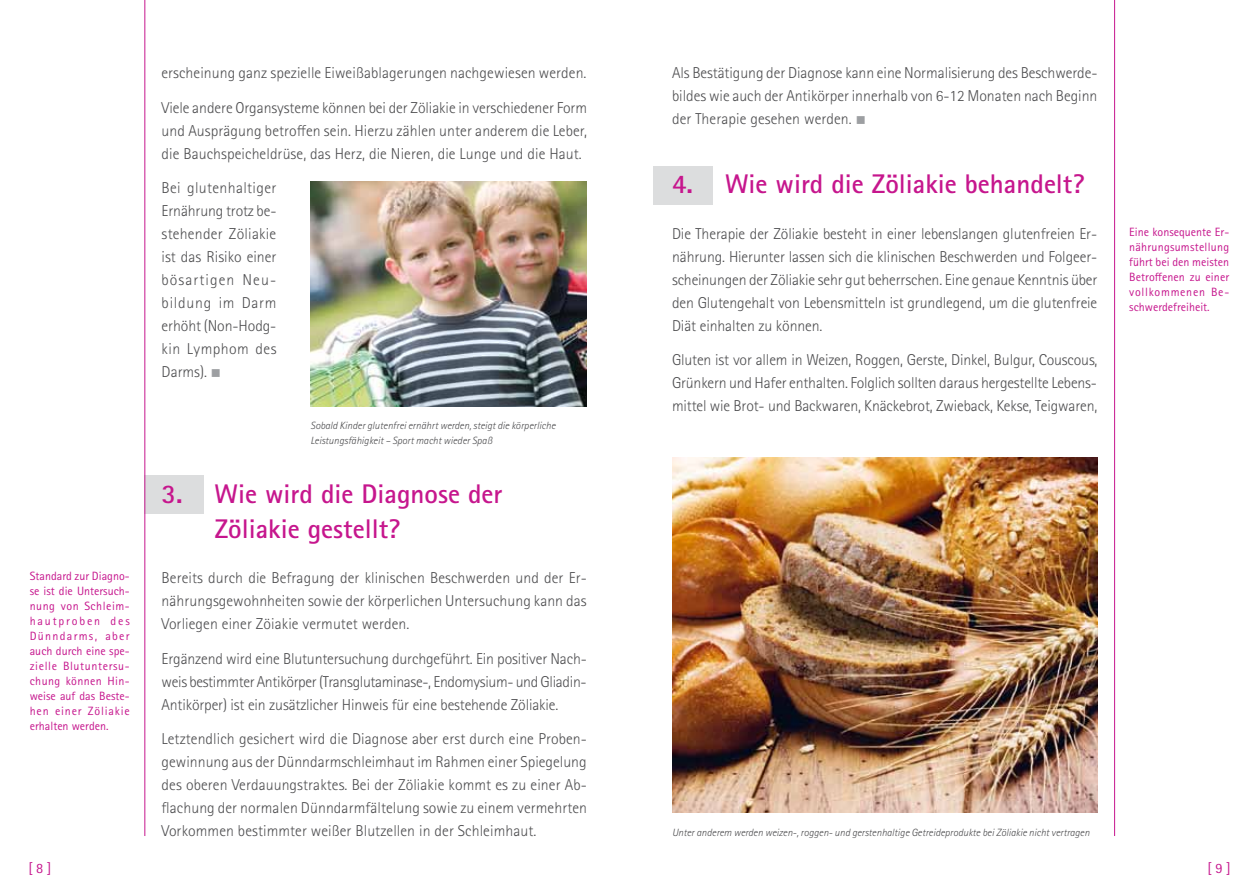
<style>
.page{position:relative;width:1259px;height:893px;background:#fff}
.page>*{position:absolute;margin:0;border:0;box-sizing:border-box;transform-origin:0 0}
.t1{font:700 27px/34.5px "Rotis Sans Serif Pro";color:#c6168d}
.t2{font:300 15.75px/23px "Rotis Sans Serif Pro";letter-spacing:.005em;color:#4d4d4f;text-align:justify}
.t3{font:14.25px "Rotis Sans Serif Pro";color:#c6168d}
.t4{font:12px/15px "Rotis Sans Serif Pro";letter-spacing:.02em;color:#c6168d;text-align:justify}
.t5{font:italic 300 10.5px/15px "Rotis Sans Serif Pro";color:#4d4d4f}
.s1{color:#9d9fa2}
</style>
<div class="page">
<hr style="left:1114px;top:0;width:1px;height:836px;background:#c6168d">
<div style="left:653px;top:166px;width:59px;height:39px;background:#dcddde"></div>
<div style="left:145px;top:476px;width:59px;height:38px;background:#dcddde"></div>
<hr style="left:145px;top:0;width:1px;height:836px;background:#c6168d">
<img style="left:672px;top:457px;width:425px;height:355px">
<img style="left:310px;top:182px;width:277px;height:225px">
<p class="t4" style="left:30px;top:569px;width:101px">Standard zur Diagno&shy;se ist die U ntersuch&shy;nung von Schleim&shy;hautproben des Dünndarms, aber auch durch eine spe&shy;zielle Blutuntersu&shy;chung können H in&shy;weise auf das Beste&shy;hen einer Zöliakie erhalten werden.</p>
<p class="t2" style="left:162px;top:56px;width:427px;line-height:34.5px">erscheinung ganz spezielle Eiweißablagerungen nachgewiesen werden.<br>Viele andere Organsysteme können bei der Zöliakie in verschiedener Form</p>
<p class="t2" style="left:162px;top:119px;width:427px">und Ausprägung betroffen sein. Hierzu zählen unter anderem die Leber, die Bauchspeicheldrüse, das Herz, die Nieren, die Lunge und die Haut.</p>
<p class="t2" style="left:162px;top:176px;width:116px">Bei glutenhaltiger Ernährung trotz be&shy;stehender Zöliakie ist das Risiko einer bösartigen Neu&shy;bildung im Darm erhöht (Non-Hodg&shy;kin Lymphom des Darms). <span class="s1">■</span></p>
<p class="t5" style="left:310px;top:418px;width:246px">Sobald Kinder glutenfrei ernährt werden, steigt die körperliche<br>Leistungsfähigkeit – Sport macht wieder Spaß</p>
<h1 class="t1" style="left:215px;top:476px;width:289px;text-indent:-53px">3. Wie wird die Diagnose der<br>Zöliakie gestellt?</h1>
<p class="t2" style="left:162px;top:567px;width:427px">Bereits durch die Befragung der klinischen Beschwerden und der Er&shy;nährungsgewohnheiten sowie der körperlichen Untersuchung kann das Vorliegen einer Zöiakie vermutet werden.</p>
<p class="t2" style="left:162px;top:647px;width:427px">Ergänzend wird eine Blutuntersuchung durchgeführt. Ein positiver Nach&shy;weis bestimmter Antikörper (Transglutaminase-, Endomysium- und Gliadin-Antikörper) ist ein zusätzlicher Hinweis für eine bestehende Zöliakie.</p>
<p class="t2" style="left:162px;top:728px;width:427px">Letztendlich gesichert wird die Diagnose aber erst durch eine Proben&shy;gewinnung aus der Dünndarmschleimhaut im Rahmen einer Spiegelung des oberen Verdauungstraktes. Bei der Zöliakie kommt es zu einer Ab&shy;flachung der normalen Dünndarmfältelung sowie zu einem vermehrten Vorkommen bestimmter weißer Blutzellen in der Schleimhaut.</p>
<p class="t2" style="left:672px;top:62px;width:427px">Als Bestätigung der Diagnose kann eine Normalisierung des Beschwerde&shy;bildes wie auch der Antikörper innerhalb von 6-12 Monaten nach Beginn der Therapie gesehen werden. <span class="s1">■</span></p>
<h1 class="t1" style="left:672px;top:166px;width:414px">4. Wie wird die Zöliakie behandelt?</h1>
<p class="t2" style="left:672px;top:222px;width:427px">Die Therapie der Zöliakie besteht in einer lebenslangen glutenfreien Er&shy;nährung. Hierunter lassen sich die klinischen Beschwerden und Folgeer&shy;scheinungen der Zöliakie sehr gut beherrschen. Eine genaue Kenntnis über den Glutengehalt von Lebensmitteln ist grundlegend, um die glutenfreie Diät einhalten zu können.</p>
<p class="t2" style="left:672px;top:349px;width:427px">Gluten ist vor allem in Weizen, Roggen, Gerste, Dinkel, Bulgur, Couscous, Grünkern und Hafer enthalten. Folglich sollten daraus hergestellte Lebens&shy;mittel wie Brot- und Backwaren, Knäckebrot, Zwieback, Kekse, Teigwaren,</p>
<p class="t4" style="left:1129px;top:224px;width:101px">Eine konsequente Er&shy;nährungsumstellung führt bei den meisten Betroffenen zu einer vollkommenen Be&shy;schwerdefreiheit.</p>
<p class="t5" style="left:672px;top:825px;width:419px">Unter anderem werden weizen-, roggen- und gerstenhaltige Getreideprodukte bei Zöliakie nicht vertragen</p>
<p class="t3" style="left:28px;top:860px;width:24px">[ 8 ]</p>
<p class="t3" style="left:1207px;top:860px;width:24px">[ 9 ]</p>
</div>
